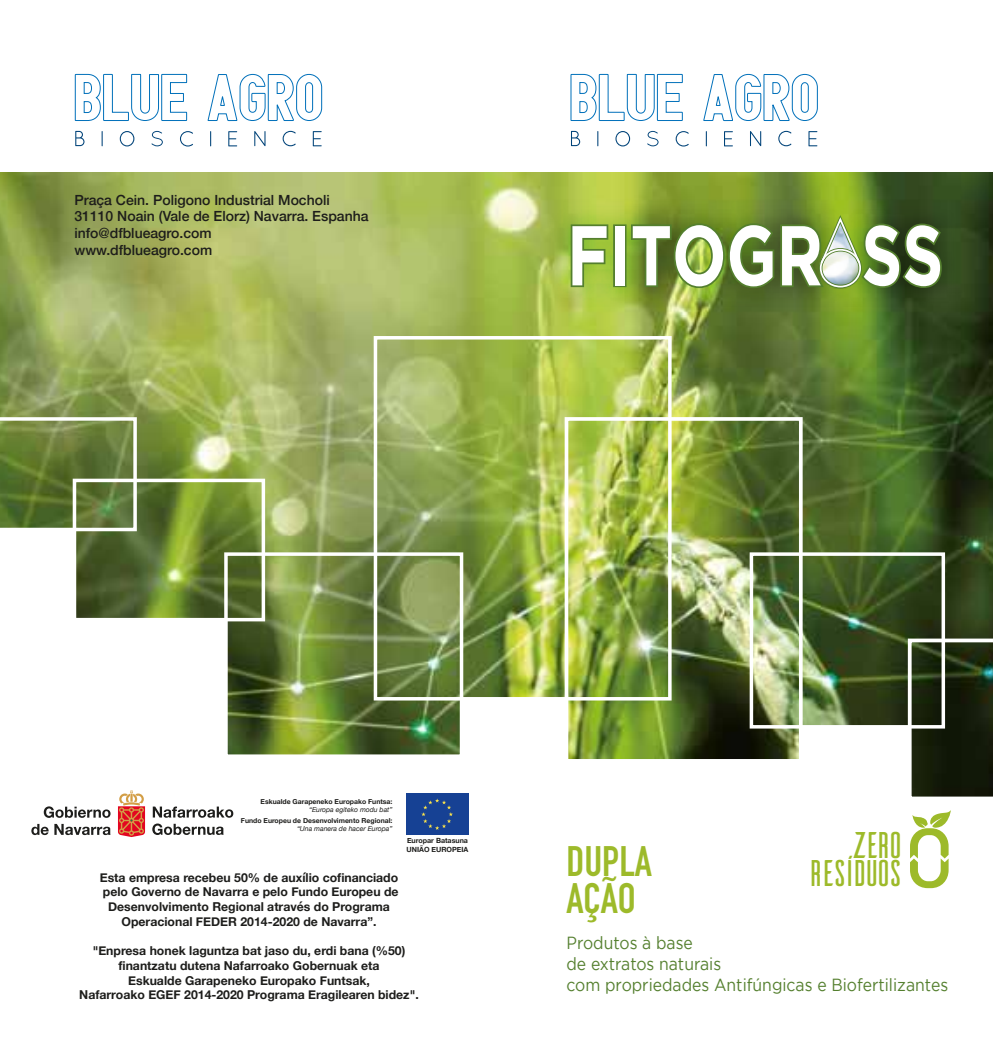
<style>
.page{position:relative;width:993px;height:1042px;background:#fff}
.page>*{position:absolute;margin:0;border:0;box-sizing:border-box;transform-origin:0 0}
.t1{font:700 42px/36.8px "DIN Condensed";color:#9dba2a}
.t2{font:37.1px/27.7px "Ailerons";letter-spacing:-.28em;color:#9dba2a;text-align:right}
.t3{font:17.5px/21px "Gotham";color:#547f2e;scale:.9 1}
.t4{font:500 14px/16.8px "Helvetica Neue";color:#1d1d1b}
.t5{font:700 12.25px/14.7px "Helvetica Neue";color:#1d1d1b;text-align:center}
.t6{font:700 7.17px/8.6px "Helvetica Neue";color:#1d1d1b}
.t7{font:700 6.83px "Helvetica Neue";color:#1d1d1b}
.t8{font:italic 6.83px "Helvetica Neue";color:#1d1d1b}
</style>
<div class="page">
<img style="left:0;top:316px;width:992px;height:213px">
<div style="left:373px;top:336px;width:298px;height:364px;border:4px solid #fff"></div>
<div style="left:564px;top:417px;width:238px;height:346px;border:4px solid #fff"></div>
<div style="left:73px;top:479px;width:192px;height:142px;border:4px solid #fff"></div>
<svg style="left:0;top:417px;width:137px;height:112px;background:#6f8447"></svg>
<img style="left:34px;top:529px;width:958px;height:307px">
<svg style="left:907px;top:638px;width:85px;height:162px;background:#333c29"></svg>
<img style="left:0;top:173px;width:992px;height:143px">
<svg style="left:75px;top:131px;width:9px;height:15px"></svg>
<svg style="left:102px;top:131px;width:1px;height:15px"></svg>
<svg style="left:120px;top:131px;width:14px;height:15px"></svg>
<svg style="left:151px;top:131px;width:12px;height:15px"></svg>
<svg style="left:180px;top:131px;width:13px;height:15px"></svg>
<svg style="left:74px;top:74px;width:113px;height:47px"></svg>
<svg style="left:208px;top:73px;width:114px;height:73px"></svg>
<svg style="left:571px;top:131px;width:9px;height:15px"></svg>
<svg style="left:597px;top:131px;width:1px;height:15px"></svg>
<svg style="left:615px;top:131px;width:15px;height:15px"></svg>
<svg style="left:647px;top:131px;width:11px;height:15px"></svg>
<svg style="left:675px;top:131px;width:13px;height:15px"></svg>
<svg style="left:570px;top:74px;width:112px;height:47px"></svg>
<svg style="left:703px;top:73px;width:114px;height:73px"></svg>
<img style="left:535px;top:182px;width:439px;height:150px">
<div style="left:613px;top:224px;width:13px;height:63px;border:4px solid #547f2e"></div>
<svg style="left:568px;top:223px;width:42px;height:66px"></svg>
<div style="left:614px;top:226px;width:10px;height:59px;background:#fff"></div>
<img style="left:796px;top:172px;width:87px;height:139px">
<svg style="left:629px;top:211px;width:314px;height:79px"></svg>
<div style="left:819px;top:249px;width:41px;height:38px;border:2px solid #fff;border-radius:50%"></div>
<svg style="left:118px;top:790px;width:27px;height:47px"></svg>
<svg style="left:44px;top:806px;width:66px;height:12px"></svg>
<svg style="left:31px;top:824px;width:79px;height:11px"></svg>
<svg style="left:152px;top:806px;width:81px;height:29px"></svg>
<div style="left:406px;top:793px;width:62px;height:42px;background:#164194"></div>
<svg style="left:421px;top:798px;width:32px;height:32px"></svg>
<svg style="left:909px;top:810px;width:41px;height:78px"></svg>
<p class="t4" style="left:74px;top:190px;width:295px">Praça Cein. Poligono Industrial Mocholi<br>31110 Noain (Vale de Elorz) Navarra. Espanha info@dfblueagro.com<br>www.dfblueagro.com</p>
<p class="t7" style="left:260px;top:796px;width:133px">Eskualde Garapeneko Europako Funtsa:</p>
<p class="t8" style="left:309px;top:804px;width:85px">“Europa egiteko modu bat”</p>
<p class="t7" style="left:241px;top:815px;width:153px">Fundo Europeu de Desenvolvimento Regional:</p>
<p class="t8" style="left:297px;top:823px;width:97px">“Una manera de hacer Europa”</p>
<p class="t6" style="left:406px;top:837px;width:63px">Europar Batasuna<br>UNIÃO EUROPEIA</p>
<p class="t5" style="left:100px;top:870px;width:300px">Esta empresa recebeu 50% de auxílio cofinanciado pelo Governo de Navarra e pelo Fundo Europeu de Desenvolvimento Regional através do Programa Operacional FEDER 2014-2020 de Navarra”.</p>
<p class="t5" style="left:79px;top:944px;width:341px">"Enpresa honek laguntza bat jaso du, erdi bana (%50) finantzatu dutena Nafarroako Gobernuak eta<br>Eskualde Garapeneko Europako Funtsak,<br>Nafarroako EGEF 2014-2020 Programa Eragilearen bidez".</p>
<h1 class="t1" style="left:566px;top:843px;width:87px">DUPLA<br>AÇÃO</h1>
<h2 class="t2" style="left:804px;top:831px;width:103px">ZERO<br>RESÍDUOS</h2>
<h3 class="t3" style="left:566px;top:932px;width:425px">Produtos à base<br>de extratos naturais<br>com propriedades Antifúngicas e Biofertilizantes</h3>
</div>
